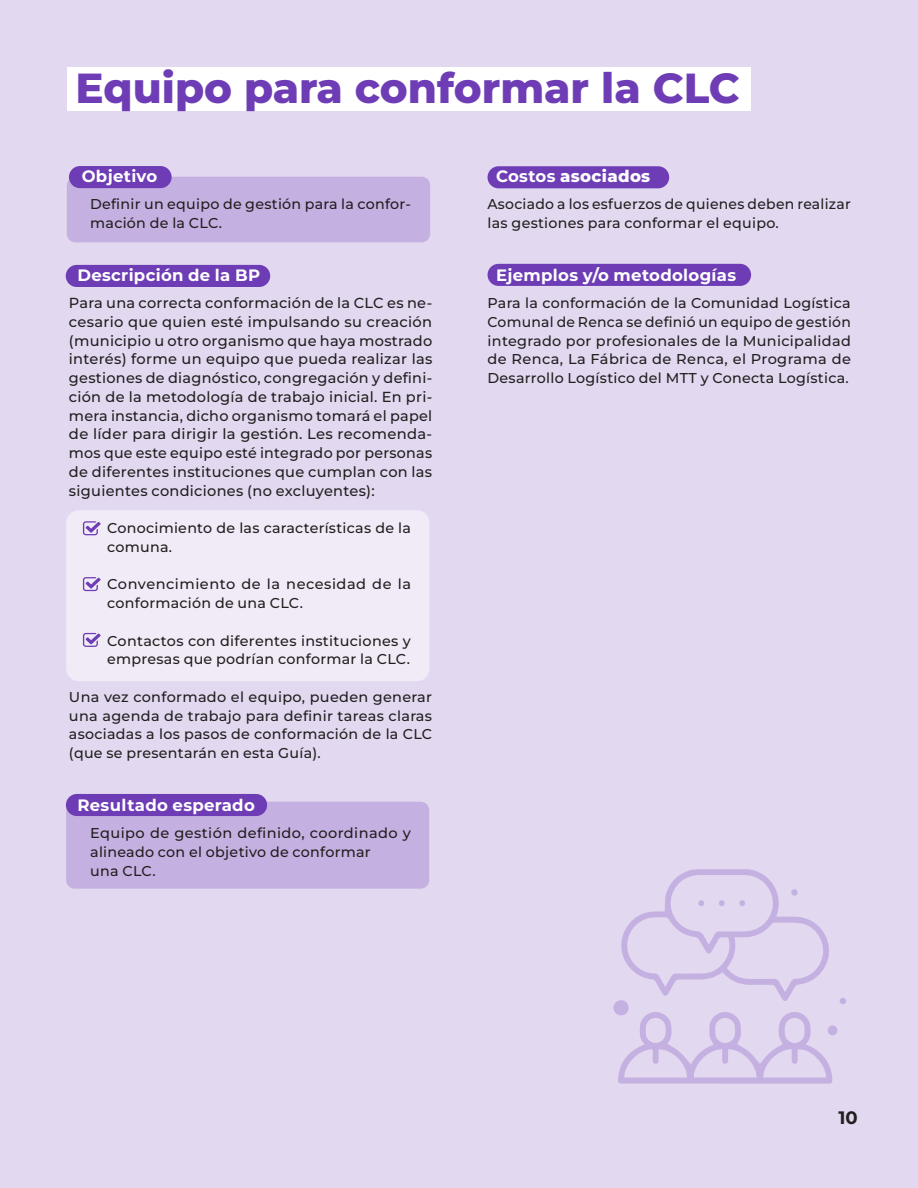
<style>
.page{position:relative;width:918px;height:1188px;background:#e2d8f0}
.page>*{position:absolute;margin:0;border:0;box-sizing:border-box;transform-origin:0 0}
.titulo_bp_morado{font:800 42px "Montserrat";color:#6e3db5}
.t1{font:700 18px "Montserrat";color:#231f20}
.subtitulo_blanco{font:700 16.5px "Montserrat";letter-spacing:.02em;color:#fff}
.subtitulo_blanco-2{font:800 16.5px "Montserrat";letter-spacing:.02em;color:#fff}
.Cuerpo_texto_1{font:500 14.55px/18.8px "Montserrat";letter-spacing:.02em;color:#231f20;text-align:justify}
.Cuerpo_texto_1-2{font:500 14.25px/18.8px "Montserrat";letter-spacing:.02em;color:#231f20;text-align:justify}
.estilo_de_caracter_de_cuadros{font:500 14.25px/18.8px "Montserrat";letter-spacing:.02em;color:#231f20}
.cuerpo_texto_cuadro_2{font:500 14.25px/18.8px "Montserrat";letter-spacing:.02em;color:#231f20}
.s1{font-weight:700}
</style>
<div class="page">
<div style="left:613px;top:1000px;width:16px;height:15px;background:#c5b1e1;border-radius:50%"></div>
<div style="left:828px;top:1025px;width:9px;height:10px;background:#c5b1e1;border-radius:50%"></div>
<svg style="left:840px;top:998px;width:6px;height:6px"></svg>
<svg style="left:618px;top:1011px;width:214px;height:73px"></svg>
<svg style="left:621px;top:869px;width:208px;height:132px"></svg>
<div style="left:67px;top:177px;width:363px;height:65px;background:#c5b1e1;border-radius:9px"></div>
<div style="left:67px;top:67px;width:684px;height:44px;background:#fff"></div>
<div style="left:66px;top:265px;width:204px;height:22px;background:#6e3db5;border-radius:11px"></div>
<div style="left:66px;top:802px;width:363px;height:87px;background:#c5b1e1;border-radius:9px"></div>
<div style="left:69px;top:166px;width:103px;height:22px;background:#6e3db5;border-radius:11px"></div>
<div style="left:66px;top:510px;width:364px;height:171px;background:#f0ebf7;border-radius:13px"></div>
<div style="left:66px;top:794px;width:201px;height:22px;background:#6e3db5;border-radius:11px"></div>
<div style="left:488px;top:166px;width:181px;height:22px;background:#6e3db5;border-radius:11px"></div>
<div style="left:488px;top:264px;width:263px;height:22px;background:#6e3db5;border-radius:11px"></div>
<svg style="left:83px;top:521px;width:18px;height:14px"></svg>
<svg style="left:83px;top:577px;width:18px;height:14px"></svg>
<svg style="left:83px;top:633px;width:18px;height:14px"></svg>
<p class="titulo_bp_morado" style="left:75px;top:57px;width:666px">Equipo para conformar la CLC</p>
<p class="subtitulo_blanco" style="left:82px;top:164px;width:77px">Objetivo</p>
<p class="cuerpo_texto_cuadro_2" style="left:90px;top:194px;width:322px">Definir un equipo de gestión para la confor&shy;mación de la CLC.</p>
<p class="subtitulo_blanco" style="left:77px;top:263px;width:184px">Descripción de la BP</p>
<p class="Cuerpo_texto_1" style="left:69px;top:293px;width:365px">Para una correcta conformación de la CLC es ne&shy;cesario que quien esté impulsando su creación (municipio u otro organismo que haya mostrado interés) forme un equipo que pueda realizar las gestiones de diagnóstico, congregación y defini&shy;ción de la metodología de trabajo inicial. En pri&shy;mera instancia, dicho organismo tomará el papel de líder para dirigir la gestión. Les recomenda&shy;mos que este equipo esté integrado por personas de diferentes instituciones que cumplan con las siguientes condiciones (no excluyentes):</p>
<p class="estilo_de_caracter_de_cuadros" style="left:107px;top:518px;width:305px">Conocimiento de las características de la comuna.</p>
<p class="estilo_de_caracter_de_cuadros" style="left:107px;top:574px;width:305px">Convencimiento de la necesidad de la conformación de una CLC.</p>
<p class="estilo_de_caracter_de_cuadros" style="left:107px;top:631px;width:305px">Contactos con diferentes instituciones y empresas que podrían conformar la CLC.</p>
<p class="Cuerpo_texto_1-2" style="left:69px;top:687px;width:365px">Una vez conformado el equipo, pueden generar una agenda de trabajo para definir tareas claras asociadas a los pasos de conformación de la CLC (que se presentarán en esta Guía).</p>
<p class="subtitulo_blanco" style="left:77px;top:793px;width:179px">Resultado esperado</p>
<p class="cuerpo_texto_cuadro_2" style="left:90px;top:823px;width:322px">Equipo de gestión definido, coordinado y alineado con el objetivo de conformar</p>
<p class="cuerpo_texto_cuadro_2" style="left:90px;top:861px;width:67px">una CLC.</p>
<p class="subtitulo_blanco-2" style="left:496px;top:164px;width:156px"><span class="s1">Costos</span> asociados</p>
<p class="Cuerpo_texto_1-2" style="left:488px;top:194px;width:365px">Asociado a los esfuerzos de quienes deben realizar las gestiones para conformar el equipo.</p>
<p class="subtitulo_blanco" style="left:496px;top:263px;width:242px">Ejemplos y/o metodologías</p>
<p class="Cuerpo_texto_1-2" style="left:488px;top:293px;width:365px">Para la conformación de la Comunidad Logística Comunal de Renca se definió un equipo de gestión integrado por profesionales de la Municipalidad de Renca, La Fábrica de Renca, el Programa de Desarrollo Logístico del MTT y Conecta Logística.</p>
<p class="t1" style="left:838px;top:1104px;width:21px">10</p>
</div>
